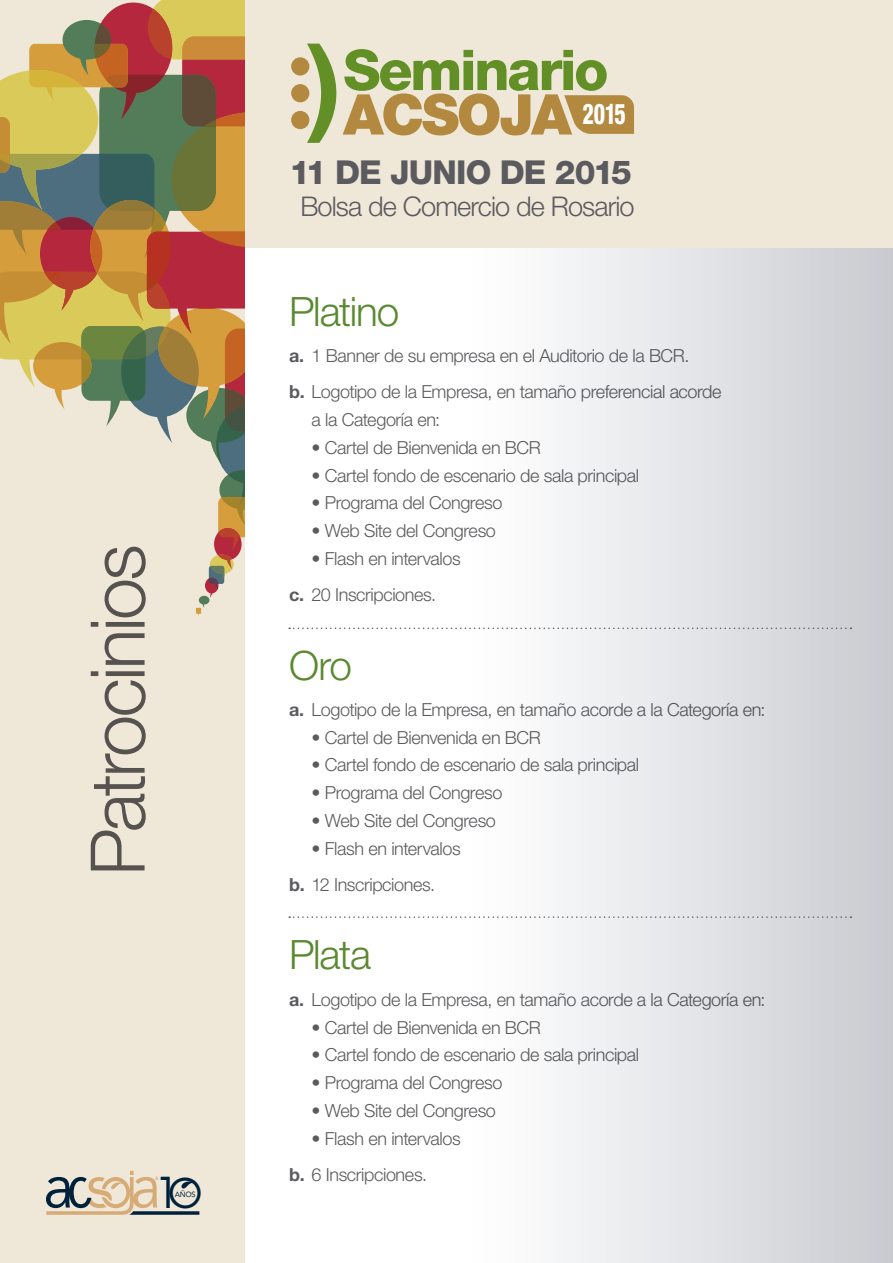
<style>
.page{position:relative;width:893px;height:1263px;background:#fff}
.page>*{position:absolute;margin:0;border:0;box-sizing:border-box;transform-origin:0 0}
.t1{font:300 75.45px "Helvetica Neue LT Std";letter-spacing:-.035em;color:#5b5b5f}
.t2{font:300 41.1px "Ronda";color:#00213c}
.t3{font:300 40.5px "Helvetica Neue LT Std";letter-spacing:-.03em;color:#5a8931}
.t4{font:800 33px "Helvetica Neue LT Std";letter-spacing:-.03em;color:#5b5b5f}
.t5{font:800 condensed 28.5px "Helvetica Neue LT Std";color:#fff;scale:.77 1}
.t6{font:300 27.15px "Helvetica Neue LT Std";letter-spacing:-.03em;color:#5b5b5f}
.t7{font:300 18px/36.3px "Helvetica Neue LT Std";letter-spacing:-.02em;color:#5b5b5f}
.t8{font:7.5px "Avenir LT Std";color:#00213c}
.s1{font-size:39.45px}
.s2{font-weight:700}
</style>
<div class="page">
<div style="left:0;top:0;width:247px;height:1263px;background:#efe8d9"></div>
<div style="left:246px;top:0;width:647px;height:1263px;background:#efe8d9"></div>
<div style="left:246px;top:249px;width:647px;height:1014px;background:linear-gradient(to right,#fff,#d0d2d7)"></div>
<svg style="left:289px;top:627px;width:562px;height:2px"></svg>
<svg style="left:289px;top:916px;width:562px;height:2px"></svg>
<svg style="left:46px;top:1171px;width:153px;height:44px"></svg>
<svg style="left:0;top:0;width:634px;height:616px"></svg>
<h1 class="t1" style="left:72px;top:876px;width:333px;rotate:-90deg">Patrocinios</h1>
<h2 class="t2" style="left:159px;top:1168px;width:45px">1<span class="s1">0</span></h2>
<p class="t8" style="left:175px;top:1190px;width:23px">AÑOS</p>
<h3 class="t5" style="left:582px;top:97px;width:58px">2015</h3>
<h3 class="t4" style="left:290px;top:153px;width:344px">11 DE JUNIO DE 2015</h3>
<h3 class="t6" style="left:300px;top:189px;width:336px">Bolsa de Comercio de Rosario</h3>
<h3 class="t3" style="left:289px;top:286px;width:112px">Platino</h3>
<p class="t7" style="left:289px;top:337px;width:434px"><span class="s2">a.</span> 1 Banner de su empresa en el Auditorio de la BCR.<br><span class="s2">b.</span> Logotipo de la Empresa, en tamaño preferencial acorde</p>
<p class="t7" style="left:312px;top:401px;width:130px">a la Categoría en:</p>
<p class="t7" style="left:312px;top:429px;width:231px">• Cartel de Bienvenida en BCR</p>
<p class="t7" style="left:312px;top:457px;width:329px">• Cartel fondo de escenario de sala principal</p>
<p class="t7" style="left:312px;top:484px;width:192px">• Programa del Congreso</p>
<p class="t7" style="left:312px;top:512px;width:186px">• Web Site del Congreso</p>
<p class="t7" style="left:289px;top:540px;width:173px;text-indent:22px">• Flash en intervalos <span class="s2">c.</span> 20 Inscripciones.</p>
<h3 class="t3" style="left:289px;top:640px;width:64px">Oro</h3>
<p class="t7" style="left:289px;top:691px;width:478px"><span class="s2">a.</span> Logotipo de la Empresa, en tamaño acorde a la Categoría en:</p>
<p class="t7" style="left:312px;top:719px;width:231px">• Cartel de Bienvenida en BCR</p>
<p class="t7" style="left:312px;top:746px;width:329px">• Cartel fondo de escenario de sala principal</p>
<p class="t7" style="left:312px;top:774px;width:192px">• Programa del Congreso</p>
<p class="t7" style="left:312px;top:802px;width:186px">• Web Site del Congreso</p>
<p class="t7" style="left:289px;top:830px;width:173px;text-indent:22px">• Flash en intervalos <span class="s2">b.</span> 12 Inscripciones.</p>
<h3 class="t3" style="left:289px;top:930px;width:83px">Plata</h3>
<p class="t7" style="left:289px;top:981px;width:478px"><span class="s2">a.</span> Logotipo de la Empresa, en tamaño acorde a la Categoría en:</p>
<p class="t7" style="left:312px;top:1008px;width:231px">• Cartel de Bienvenida en BCR</p>
<p class="t7" style="left:312px;top:1036px;width:329px">• Cartel fondo de escenario de sala principal</p>
<p class="t7" style="left:312px;top:1064px;width:192px">• Programa del Congreso</p>
<p class="t7" style="left:312px;top:1092px;width:186px">• Web Site del Congreso</p>
<p class="t7" style="left:289px;top:1120px;width:173px;text-indent:22px">• Flash en intervalos <span class="s2">b.</span> 6 Inscripciones.</p>
</div>
